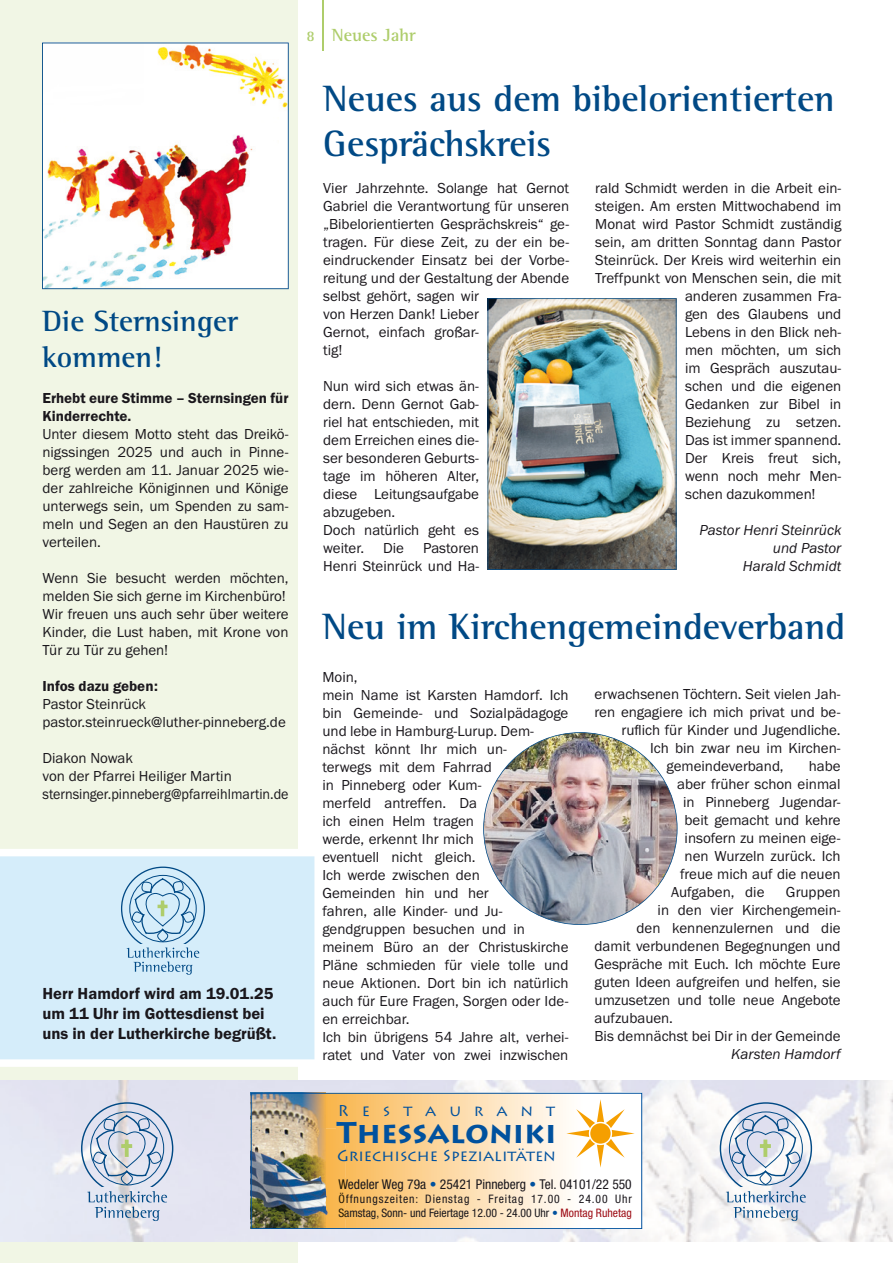
<style>
.page{position:relative;width:893px;height:1263px;background:#fff}
.page>*{position:absolute;margin:0;border:0;box-sizing:border-box;transform-origin:0 0}
.t1{font:700 37.5px/45px "Rotis Semi Serif Std";color:#004985}
.t2{font:700 30px/36px "Rotis Semi Serif Std";color:#004985}
.t3{font:700 30px "Lithos Pro";color:#00519e}
.t4{font:700 18px "Rotis Semi Serif Std";color:#aecd6b}
.t5{font:16.65px/20px "Franklin Gothic URW Dem";color:#1a171c}
.t6{font:15.75px "Lithos Pro";color:#00519e}
.t7{font:15px/18px "Franklin Gothic URW Boo";color:#1a171c}
.t8{font:15px/18px "Franklin Gothic URW Dem";color:#1a171c}
.t9{font:15px/18px "Franklin Gothic URW Boo Ita";color:#1a171c;text-align:right}
.t10{font:condensed 13.5px "Helvetica Neue";color:#1a171c}
.t11{font:condensed 11.7px/14.1px "Helvetica Neue";letter-spacing:.01em;color:#1a171c}
.s1{font-size:15px}
.s2{color:#211807}
.s3{color:#00519e}
.s4{color:#9d0c15}
</style>
<div class="page">
<div style="left:0;top:0;width:298px;height:1263px;background:#f1f6e5"></div>
<svg style="left:0;top:849px;width:315px;height:218px;background:#d8eefa"></svg>
<hr style="left:322px;top:0;width:2px;height:50px;background:#aecd6b">
<svg style="left:42px;top:43px;width:247px;height:246px;background:#f1dbd4"></svg>
<img style="left:483px;top:732px;width:194px;height:193px">
<img style="left:488px;top:298px;width:188px;height:272px">
<img style="left:0;top:1080px;width:893px;height:162px">
<svg style="left:720px;top:1102px;width:92px;height:119px"></svg>
<img style="left:253px;top:1095px;width:73px;height:33px">
<img style="left:253px;top:1128px;width:73px;height:99px">
<svg style="left:326px;top:1095px;width:314px;height:132px"></svg>
<svg style="left:589px;top:1122px;width:23px;height:23px"></svg>
<div style="left:590px;top:1123px;width:21px;height:20px;background:#f59f00;border-radius:50%"></div>
<div style="left:251px;top:1093px;width:391px;height:136px;border:1px solid #00519e"></div>
<svg style="left:81px;top:1102px;width:92px;height:119px"></svg>
<svg style="left:121px;top:866px;width:84px;height:109px;background:#b5d5e7"></svg>
<h2 class="t2" style="left:43px;top:303px;width:197px">Die Sternsinger kommen!</h2>
<p class="t8" style="left:43px;top:389px;width:247px">Erhebt eure Stimme – Sternsingen für<br>Kinderrechte.</p>
<p class="t7" style="left:43px;top:425px;width:248px;text-align:justify">Unter diesem Motto steht das Dreikö&shy;nigssingen 2025 und auch in Pinne&shy;berg werden am 11. Januar 2025 wie&shy;der zahlreiche Königinnen und Könige unterwegs sein, um Spenden zu sam&shy;meln und Segen an den Haustüren zu verteilen.</p>
<p class="t7" style="left:43px;top:569px;width:247px">Wenn Sie besucht werden möchten, melden Sie sich gerne im Kirchenbüro!<br>Wir freuen uns auch sehr über weitere<br>Kinder, die Lust haben, mit Krone von<br>Tür zu Tür zu gehen!</p>
<p class="t8" style="left:43px;top:677px;width:117px">Infos dazu geben:</p>
<p class="t7" style="left:43px;top:695px;width:245px">Pastor Steinrück pastor.steinrueck@luther-pinneberg.de</p>
<p class="t7" style="left:43px;top:749px;width:248px">Diakon Nowak<br>von der Pfarrei Heiliger Martin sternsinger.pinneberg@pfarreihlmartin.de</p>
<p class="t5" style="left:43px;top:983px;width:235px">Herr Hamdorf wird am 19.01.25 um 11 Uhr im Gottesdienst bei uns in der Lutherkirche begrüßt.</p>
<p class="t4" style="left:307px;top:24px;width:111px"><span class="s1">8</span> Neues Jahr</p>
<h1 class="t1" style="left:323px;top:76px;width:513px">Neues aus dem bibelorientierten<br>Gesprächskreis</h1>
<p class="t7" style="left:323px;top:179px;width:248px">Vier Jahrzehnte. Solange hat Gernot<br>Gabriel die Verantwortung für unseren „Bibelorientierten Gesprächskreis“ ge&shy;tragen. Für diese Zeit, zu der ein be&shy;eindruckender Einsatz bei der Vorbe&shy;reitung und der Gestaltung der Abende selbst gehört, sagen wir<br>von Herzen Dank! Lieber<br>Gernot, einfach großar-<br>tig!</p>
<p class="t7" style="left:323px;top:377px;width:157px">Nun wird sich etwas än&shy;dern. Denn Gernot Gab&shy;riel hat entschieden, mit dem Erreichen eines die&shy;ser besonderen Geburts&shy;tage im höheren Alter, diese Leitungsaufgabe abzugeben.<br>Doch natürlich geht es weiter.</p>
<p class="t7" style="left:595px;top:179px;width:248px">rald Schmidt werden in die Arbeit ein-</p>
<p class="t7" style="left:595px;top:197px;width:248px">steigen. Am ersten Mittwochabend im</p>
<p class="t7" style="left:595px;top:215px;width:248px">Monat wird Pastor Schmidt zuständig</p>
<p class="t7" style="left:595px;top:233px;width:247px">sein, am dritten Sonntag dann Pastor</p>
<p class="t7" style="left:595px;top:251px;width:248px">Steinrück. Der Kreis wird weiterhin ein</p>
<p class="t7" style="left:595px;top:269px;width:247px">Treffpunkt von Menschen sein, die mit</p>
<p class="t7" style="left:685px;top:287px;width:158px">anderen zusammen Fra-</p>
<p class="t7" style="left:685px;top:305px;width:158px">gen des Glaubens und</p>
<p class="t7" style="left:685px;top:323px;width:158px">Lebens in den Blick neh-</p>
<p class="t7" style="left:685px;top:341px;width:158px">men möchten, um sich</p>
<p class="t7" style="left:685px;top:359px;width:158px">im Gespräch auszutau-</p>
<p class="t7" style="left:685px;top:377px;width:158px">schen und die eigenen</p>
<p class="t7" style="left:685px;top:395px;width:158px">Gedanken zur Bibel in</p>
<p class="t7" style="left:685px;top:413px;width:158px">Beziehung zu setzen.</p>
<p class="t7" style="left:685px;top:431px;width:158px">Das ist immer spannend.</p>
<p class="t7" style="left:685px;top:449px;width:158px">Der Kreis freut sich,</p>
<p class="t7" style="left:685px;top:467px;width:158px">wenn noch mehr Men-</p>
<p class="t7" style="left:685px;top:485px;width:132px">schen dazukommen!</p>
<p class="t9" style="left:699px;top:521px;width:143px">Pastor Henri Steinrück und Pastor<br>Harald Schmidt</p>
<p class="t7" style="left:323px;top:539px;width:157px;text-align:right">Pastoren<br>Henri Steinrück und Ha-</p>
<p class="t7" style="left:383px;top:539px;width:22px">Die</p>
<h1 class="t1" style="left:322px;top:603px;width:524px">Neu im Kirchengemeindeverband</h1>
<p class="t7" style="left:322px;top:668px;width:248px">Moin,<br>mein Name ist Karsten Hamdorf. Ich bin Gemeinde- und Sozialpädagoge und lebe in Hamburg-Lurup. Dem&shy;nächst könnt Ihr mich un-<br>terwegs mit dem Fahrrad<br>in Pinneberg oder Kum-<br>merfeld antreffen. Da<br>ich einen Helm tragen<br>werde, erkennt Ihr mich<br>eventuell nicht gleich.<br>Ich werde zwischen den<br>Gemeinden hin und her<br>fahren, alle Kinder- und Ju&shy;gendgruppen besuchen und in meinem Büro an der Christuskirche<br>Pläne schmieden für viele tolle und neue Aktionen. Dort bin ich natürlich auch für Eure Fragen, Sorgen oder Ide&shy;en erreichbar.<br>Ich bin übrigens 54 Jahre alt, verhei&shy;ratet und Vater von zwei inzwischen</p>
<p class="t7" style="left:595px;top:684px;width:247px">erwachsenen Töchtern. Seit vielen Jah-</p>
<p class="t7" style="left:595px;top:702px;width:247px">ren engagiere ich mich privat und be-</p>
<p class="t7" style="left:622px;top:720px;width:220px">ruflich für Kinder und Jugendliche.</p>
<p class="t7" style="left:650px;top:738px;width:192px">Ich bin zwar neu im Kirchen-</p>
<p class="t7" style="left:667px;top:756px;width:119px">gemeindeverband,</p>
<p class="t7" style="left:809px;top:756px;width:33px">habe</p>
<p class="t7" style="left:677px;top:774px;width:165px">aber früher schon einmal</p>
<p class="t7" style="left:683px;top:792px;width:159px">in Pinneberg Jugendar-</p>
<p class="t7" style="left:685px;top:810px;width:158px">beit gemacht und kehre</p>
<p class="t7" style="left:685px;top:828px;width:158px">insofern zu meinen eige-</p>
<p class="t7" style="left:685px;top:846px;width:157px">nen Wurzeln zurück. Ich</p>
<p class="t7" style="left:680px;top:864px;width:162px">freue mich auf die neuen</p>
<p class="t7" style="left:671px;top:882px;width:95px">Aufgaben, die</p>
<p class="t7" style="left:786px;top:882px;width:56px">Gruppen</p>
<p class="t7" style="left:658px;top:900px;width:184px">in den vier Kirchengemein-</p>
<p class="t7" style="left:637px;top:918px;width:205px">den kennenzulernen und die</p>
<p class="t7" style="left:595px;top:936px;width:247px">damit verbundenen Begegnungen und</p>
<p class="t7" style="left:595px;top:954px;width:248px">Gespräche mit Euch. Ich möchte Eure</p>
<p class="t7" style="left:595px;top:972px;width:248px">guten Ideen aufgreifen und helfen, sie</p>
<p class="t7" style="left:595px;top:990px;width:247px">umzusetzen und tolle neue Angebote</p>
<p class="t7" style="left:595px;top:1008px;width:80px">aufzubauen.</p>
<p class="t7" style="left:595px;top:1026px;width:247px">Bis demnächst bei Dir in der Gemeinde</p>
<p class="t9" style="left:731px;top:1044px;width:111px">Karsten Hamdorf</p>
<p class="t6" style="left:338px;top:1101px;width:219px">R e s t a u r a n t</p>
<h2 class="t3" style="left:337px;top:1114px;width:221px">Thessaloniki</h2>
<p class="t6" style="left:337px;top:1147px;width:220px">Griechische Spezialitäten</p>
<p class="t10" style="left:338px;top:1176px;width:295px"><span class="s2">W</span>edeler Weg 79a <span class="s3">•</span> 25421 Pinneberg <span class="s3">•</span> Tel. 04101/22 550</p>
<p class="t11" style="left:338px;top:1191px;width:295px"><span class="s2">Ö</span>ffnungszeiten: Dienstag - Freitag 17.00 - 24.00 Uhr<br><span class="s2">Sa</span>mstag, Sonn- und Feiertage 12.00 - 24.00 Uhr <span class="s3">•</span> <span class="s4">Montag Ruhetag</span></p>
</div>
